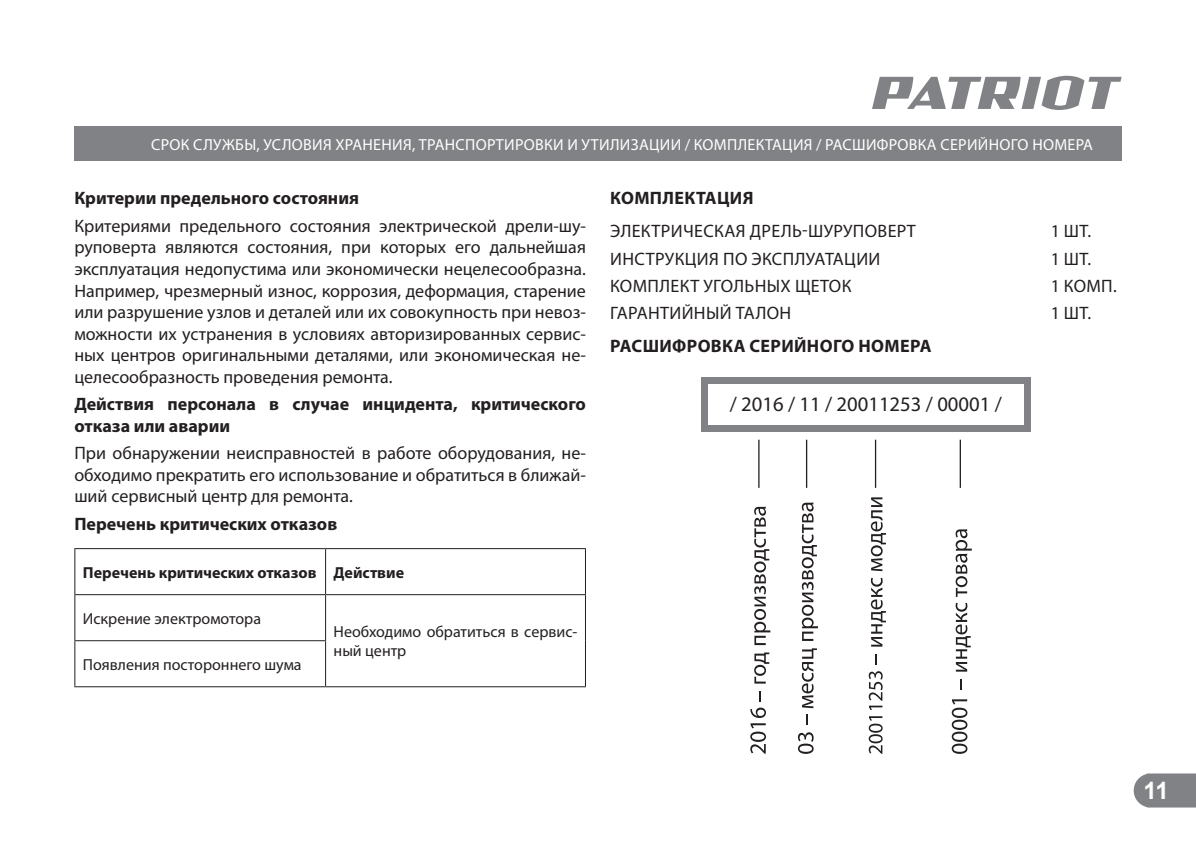
<style>
.page{position:relative;width:1196px;height:847px;background:#fff}
.page>*{position:absolute;margin:0;border:0;box-sizing:border-box;transform-origin:0 0}
.t1{font:700 24px "Arial";color:#fff}
.t2{font:20.6px "Myriad Pro";color:#231f20}
.t3{font:18px/21.6px "Myriad Pro";letter-spacing:.005em;color:#231f20;text-align:justify}
.t4{font:700 18px/21.6px "Myriad Pro";color:#231f20}
.t5{font:700 18px "Myriad Pro";letter-spacing:.02em;color:#231f20}
.t6{font:16px "Myriad Pro";letter-spacing:.02em;color:#fff}
.t7{font:16px/19.2px "Myriad Pro";color:#231f20}
.t8{font:700 16px "Myriad Pro";color:#231f20}
</style>
<div class="page">
<svg style="left:1133px;top:773px;width:62px;height:34px"></svg>
<svg style="left:872px;top:76px;width:249px;height:34px"></svg>
<div style="left:74px;top:127px;width:1047px;height:34px;background:#808285"></div>
<hr style="left:74px;top:548px;width:251px;height:1px;background:#231f20">
<hr style="left:74px;top:549px;width:1px;height:45px;background:#231f20">
<hr style="left:325px;top:548px;width:261px;height:1px;background:#231f20">
<hr style="left:325px;top:549px;width:1px;height:45px;background:#231f20">
<hr style="left:585px;top:549px;width:1px;height:45px;background:#231f20">
<hr style="left:74px;top:594px;width:251px;height:1px;background:#231f20">
<hr style="left:74px;top:595px;width:1px;height:45px;background:#231f20">
<hr style="left:325px;top:594px;width:261px;height:1px;background:#231f20">
<hr style="left:325px;top:595px;width:1px;height:45px;background:#231f20">
<hr style="left:585px;top:595px;width:1px;height:45px;background:#231f20">
<hr style="left:74px;top:640px;width:252px;height:1px;background:#231f20">
<hr style="left:74px;top:641px;width:1px;height:45px;background:#231f20">
<hr style="left:325px;top:641px;width:1px;height:45px;background:#231f20">
<hr style="left:585px;top:640px;width:1px;height:46px;background:#231f20">
<hr style="left:74px;top:686px;width:251px;height:1px;background:#231f20">
<hr style="left:325px;top:686px;width:261px;height:1px;background:#231f20">
<svg style="left:750px;top:707px;width:15px;height:46px"></svg>
<svg style="left:754px;top:652px;width:15px;height:31px"></svg>
<svg style="left:754px;top:506px;width:16px;height:139px"></svg>
<svg style="left:798px;top:732px;width:15px;height:21px"></svg>
<svg style="left:806px;top:714px;width:2px;height:11px"></svg>
<svg style="left:801px;top:648px;width:15px;height:60px"></svg>
<svg style="left:801px;top:502px;width:16px;height:139px"></svg>
<svg style="left:868px;top:716px;width:14px;height:37px"></svg>
<svg style="left:868px;top:671px;width:14px;height:39px"></svg>
<svg style="left:875px;top:654px;width:2px;height:10px"></svg>
<svg style="left:870px;top:577px;width:15px;height:69px"></svg>
<svg style="left:870px;top:497px;width:15px;height:74px"></svg>
<svg style="left:951px;top:699px;width:16px;height:54px"></svg>
<svg style="left:955px;top:529px;width:16px;height:142px"></svg>
<hr style="left:758px;top:439px;width:1px;height:49px;background:#231f20">
<hr style="left:805px;top:439px;width:2px;height:49px;background:#231f20">
<hr style="left:874px;top:439px;width:2px;height:49px;background:#231f20">
<hr style="left:959px;top:439px;width:1px;height:49px;background:#231f20">
<div style="left:701px;top:377px;width:329px;height:54px;background:#808285"></div>
<div style="left:707px;top:384px;width:316px;height:41px;background:#fff"></div>
<p class="t6" style="left:151px;top:134px;width:943px">СРОК СЛУЖБЫ, УСЛОВИЯ ХРАНЕНИЯ, ТРАНСПОРТИРОВКИ И УТИЛИЗАЦИИ / КОМПЛЕКТАЦИЯ / РАСШИФРОВКА СЕРИЙНОГО НОМЕРА</p>
<p class="t4" style="left:74px;top:188px;width:286px">Критерии предельного состояния</p>
<p class="t3" style="left:74px;top:214px;width:513px">Критериями предельного состояния электрической дрели-шу&shy;руповерта являются состояния, при которых его дальнейшая эксплуатация недопустима или экономически нецелесообразна.<br>Например, чрезмерный износ, коррозия, деформация, старение или разрушение узлов и деталей или их совокупность при невоз&shy;можности их устранения в условиях авторизированных сервис&shy;ных центров оригинальными деталями, или экономическая не&shy;целесообразность проведения ремонта.</p>
<p class="t4" style="left:74px;top:393px;width:513px">Действия персонала в случае инцидента, критического отказа или аварии</p>
<p class="t3" style="left:74px;top:442px;width:513px">При обнаружении неисправностей в работе оборудования, не&shy;обходимо прекратить его использование и обратиться в ближай&shy;ший сервисный центр для ремонта.</p>
<p class="t4" style="left:74px;top:513px;width:264px">Перечень критических отказов</p>
<p class="t8" style="left:83px;top:563px;width:323px">Перечень критических отказов Действие</p>
<p class="t7" style="left:83px;top:608px;width:180px">Искрение электромотора</p>
<p class="t7" style="left:333px;top:622px;width:245px">Необходимо обратиться в сервис&shy;ный центр</p>
<p class="t7" style="left:83px;top:654px;width:220px">Появления постороннего шума</p>
<p class="t5" style="left:610px;top:188px;width:145px">КОМПЛЕКТАЦИЯ</p>
<p class="t3" style="left:610px;top:217px;width:307px;line-height:27.2px;text-align:left">ЭЛЕКТРИЧЕСКАЯ ДРЕЛЬ-ШУРУПОВЕРТ<br>ИНСТРУКЦИЯ ПО ЭКСПЛУАТАЦИИ<br>КОМПЛЕКТ УГОЛЬНЫХ ЩЕТОК<br>ГАРАНТИЙНЫЙ ТАЛОН</p>
<p class="t5" style="left:610px;top:336px;width:323px">РАСШИФРОВКА СЕРИЙНОГО НОМЕРА</p>
<p class="t2" style="left:729px;top:391px;width:273px">/ 2016 / 11 / 20011253 / 00001 /</p>
<p class="t3" style="left:1050px;top:217px;width:68px;line-height:27.2px;text-align:left">1 ШТ.<br>1 ШТ.<br>1 КОМП.<br>1 ШТ.</p>
<h1 class="t1" style="left:1143px;top:774px;width:27px">11</h1>
</div>
